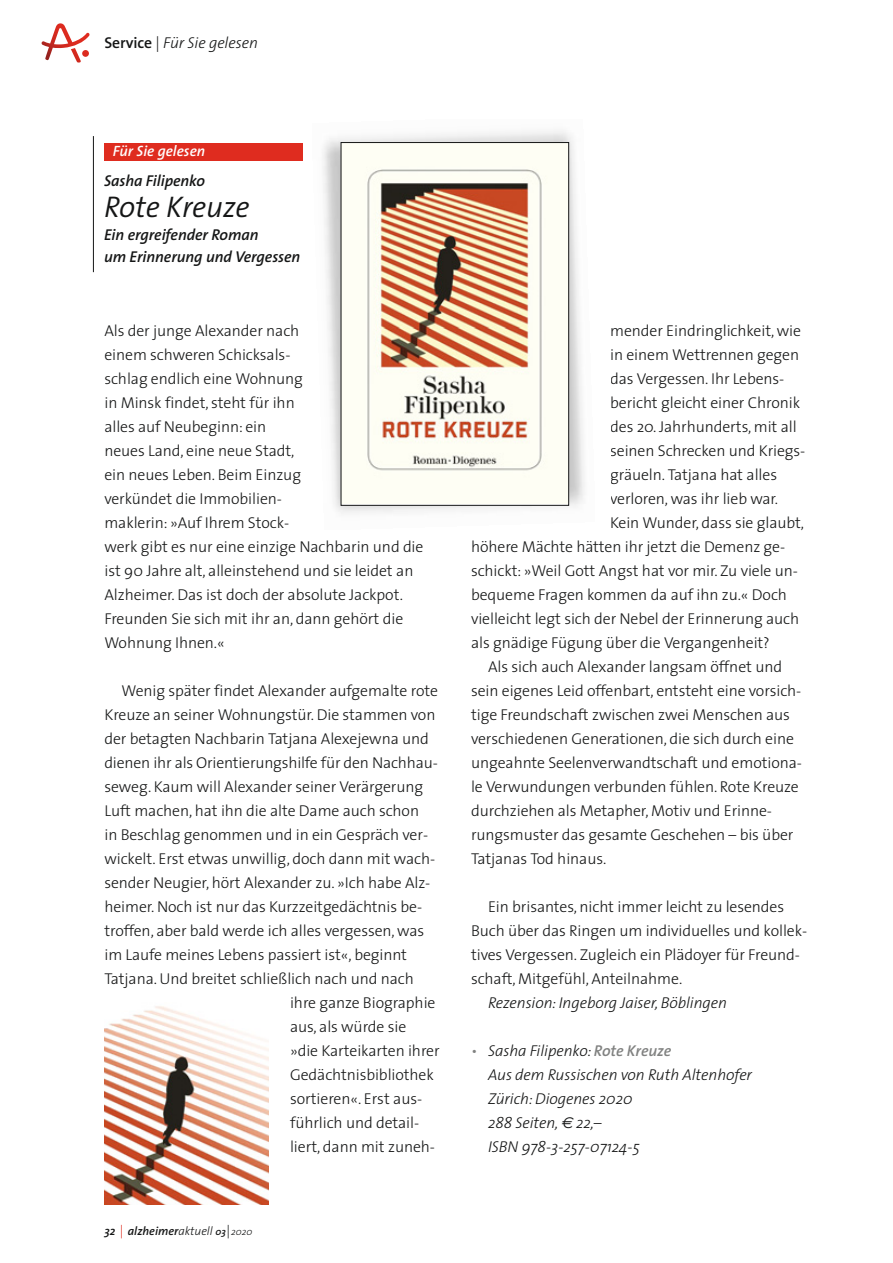
<style>
.page{position:relative;width:893px;height:1263px;background:#fff}
.page>*{position:absolute;margin:0;border:0;box-sizing:border-box;transform-origin:0 0}
.t1{font:italic 300 30px "The Sans";letter-spacing:-.005em;color:#151616}
.t2{font:300 15.75px/24px "The Sans";letter-spacing:-.005em;color:#151616}
.t3{font:italic 300 15.75px/24px "The Sans";letter-spacing:-.005em;color:#151616}
.t4{font:italic 600 15.75px/22.5px "The Sans";letter-spacing:-.005em;color:#151616}
.t5{font:italic 600 15px "The Sans";color:#fff}
.t6{font:italic 600 12px "The Sans";color:#151616}
.s1{font-weight:600;font-style:normal}
.s2{font-weight:300;font-style:normal;font-size:13.5px;color:#df2c1f}
.s3{font-weight:300}
.s4{font-size:9.9px}
.s5{font-weight:300;font-style:normal;font-size:13.5px}
.s6{font-weight:300;font-size:9.9px}
.s7{font-style:normal;color:#818281}
.s8{font-weight:600;color:#818281}
.s9{font-family:"Euro Sans";font-weight:400}
</style>
<div class="page">
<svg style="left:42px;top:23px;width:47px;height:40px"></svg>
<div style="left:104px;top:144px;width:199px;height:17px;background:#df2c1f"></div>
<hr style="left:93px;top:136px;width:1px;height:136px;background:#151616">
<img style="left:323px;top:131px;width:262px;height:383px">
<img style="left:343px;top:144px;width:224px;height:359px">
<div style="left:341px;top:142px;width:228px;height:363px;border:1px solid #151616"></div>
<img style="left:104px;top:1006px;width:165px;height:199px">
<p class="t3" style="left:104px;top:32px;width:155px"><span class="s1">Service</span> | Für Sie gelesen</p>
<p class="t5" style="left:113px;top:145px;width:94px">Für Sie gelesen</p>
<p class="t4" style="left:104px;top:171px;width:103px">Sasha Filipenko</p>
<h1 class="t1" style="left:104px;top:195px;width:147px">Rote Kreuze</h1>
<p class="t4" style="left:104px;top:225px;width:198px">Ein ergreifender Roman<br>um Erinnerung und Vergessen</p>
<p class="t2" style="left:104px;top:320px;width:321px">Als der junge Alexander nach<br>einem schweren Schicksals -<br>schlag endlich eine Wohnung<br>in Minsk findet, steht für ihn<br>alles auf Neubeginn: ein<br>neues Land, eine neue Stadt,<br>ein neues Leben. Beim Einzug<br>verkündet die Immobilien -<br>maklerin: »Auf Ihrem Stock -<br>werk gibt es nur eine einzige Nachbarin und die ist 90 Jahre alt, alleinstehend und sie leidet an<br>Alzheimer. Das ist doch der ab solute Jackpot.<br>Freunden Sie sich mit ihr an, dann gehört die<br>Wohnung Ihnen.«</p>
<p class="t2" style="left:121px;top:680px;width:318px">Wenig später findet Alexander aufgemalte rote</p>
<p class="t2" style="left:104px;top:704px;width:333px">Kreuze an seiner Wohnungstür. Die stammen von</p>
<p class="t2" style="left:104px;top:728px;width:326px">der betagten Nachbarin Tatjana Alexejewna und</p>
<p class="t2" style="left:104px;top:752px;width:335px">dienen ihr als Orientierungshilfe für den Nach hau -</p>
<p class="t2" style="left:104px;top:776px;width:320px">se weg. Kaum will Alexander seiner Verärgerung</p>
<p class="t2" style="left:104px;top:800px;width:316px">Luft machen, hat ihn die alte Dame auch schon</p>
<p class="t2" style="left:104px;top:824px;width:325px">in Beschlag genommen und in ein Gespräch ver -</p>
<p class="t2" style="left:104px;top:848px;width:332px">wi ckelt. Erst etwas unwillig, doch dann mit wach -</p>
<p class="t2" style="left:104px;top:872px;width:328px">sen der Neugier, hört Alexander zu. »Ich habe Alz -</p>
<p class="t2" style="left:104px;top:896px;width:319px">hei mer. Noch ist nur das Kurzzeitgedächtnis be -</p>
<p class="t2" style="left:104px;top:920px;width:321px">trof fen, aber bald werde ich alles vergessen, was</p>
<p class="t2" style="left:104px;top:944px;width:304px">im Laufe meines Lebens passiert ist«, beginnt</p>
<p class="t2" style="left:104px;top:968px;width:311px">Tatjana. Und breitet schließlich nach und nach</p>
<p class="t2" style="left:290px;top:992px;width:147px">ihre ganze Biographie</p>
<p class="t2" style="left:290px;top:1016px;width:118px">aus, als würde sie</p>
<p class="t2" style="left:290px;top:1040px;width:151px">»die Karteikarten ihrer</p>
<p class="t2" style="left:290px;top:1064px;width:145px">Ge dächtnisbibliothek</p>
<p class="t2" style="left:290px;top:1088px;width:134px">sortieren«. Erst aus -</p>
<p class="t2" style="left:290px;top:1112px;width:131px">führlich und detail -</p>
<p class="t2" style="left:290px;top:1136px;width:147px">liert, dann mit zuneh -</p>
<p class="t6" style="left:104px;top:1226px;width:150px">32 <span class="s2">|</span> alzheimer<span class="s3">aktuell</span> <span class="s4">03</span><span class="s5">|</span><span class="s6">2020</span></p>
<p class="t2" style="left:610px;top:320px;width:192px">mender Eindringlichkeit, wie</p>
<p class="t2" style="left:610px;top:344px;width:190px">in einem Wettrennen gegen</p>
<p class="t2" style="left:610px;top:368px;width:176px">das Ver gessen. Ihr Lebens -</p>
<p class="t2" style="left:610px;top:392px;width:191px">bericht gleicht einer Chronik</p>
<p class="t2" style="left:610px;top:416px;width:188px">des 20. Jahrhunderts, mit all</p>
<p class="t2" style="left:610px;top:440px;width:197px">sei nen Schrecken und Kriegs -</p>
<p class="t2" style="left:610px;top:464px;width:168px">gräueln. Tatjana hat alles</p>
<p class="t2" style="left:610px;top:488px;width:169px">verloren, was ihr lieb war.</p>
<p class="t2" style="left:610px;top:512px;width:195px">Kein Wunder, dass sie glaubt,</p>
<p class="t2" style="left:471px;top:536px;width:316px">höhere Mächte hätten ihr jetzt die Demenz ge -</p>
<p class="t2" style="left:471px;top:560px;width:328px">schickt: »Weil Gott Angst hat vor mir. Zu viele un -</p>
<p class="t2" style="left:471px;top:584px;width:317px">bequeme Fragen kommen da auf ihn zu.« Doch</p>
<p class="t2" style="left:471px;top:608px;width:330px">vielleicht legt sich der Nebel der Erin ne rung auch</p>
<p class="t2" style="left:471px;top:632px;width:300px">als gnädige Fügung über die Vergan gen heit?</p>
<p class="t2" style="left:488px;top:656px;width:296px">Als sich auch Alexander langsam öffnet und</p>
<p class="t2" style="left:471px;top:680px;width:332px">sein eigenes Leid offenbart, entsteht eine vorsich -</p>
<p class="t2" style="left:471px;top:704px;width:320px">tige Freundschaft zwischen zwei Menschen aus</p>
<p class="t2" style="left:471px;top:728px;width:324px">verschiedenen Generationen, die sich durch eine</p>
<p class="t2" style="left:471px;top:752px;width:332px">ungeahnte Seelenverwandtschaft und emotiona -</p>
<p class="t2" style="left:471px;top:776px;width:329px">le Verwundungen verbunden fühlen. Rote Kreuze</p>
<p class="t2" style="left:471px;top:800px;width:303px">durchziehen als Metapher, Motiv und Erinne -</p>
<p class="t2" style="left:471px;top:824px;width:324px">rungs muster das gesamte Geschehen – bis über</p>
<p class="t2" style="left:471px;top:848px;width:137px">Tatja nas Tod hinaus.</p>
<p class="t2" style="left:471px;top:896px;width:338px;text-indent:17px">Ein brisantes, nicht immer leicht zu lesendes Buch über das Ringen um individuelles und kollek - tives Vergessen. Zugleich ein Plädoyer für Freund - schaft, Mitgefühl, Anteilnahme.</p>
<p class="t3" style="left:488px;top:992px;width:240px">Rezension: Ingeborg Jaiser, Böblingen</p>
<p class="t3" style="left:488px;top:1040px;width:266px;text-indent:-17px"><span class="s7">•</span> Sasha Filipenko: <span class="s8">Rote Kreuze<br></span>Aus dem Russischen von Ruth Altenhofer<br>Zürich: Diogenes 2020<br>288 Seiten, <span class="s9">€</span> 22,–<br>ISBN 978-3-257-07124-5</p>
</div>
